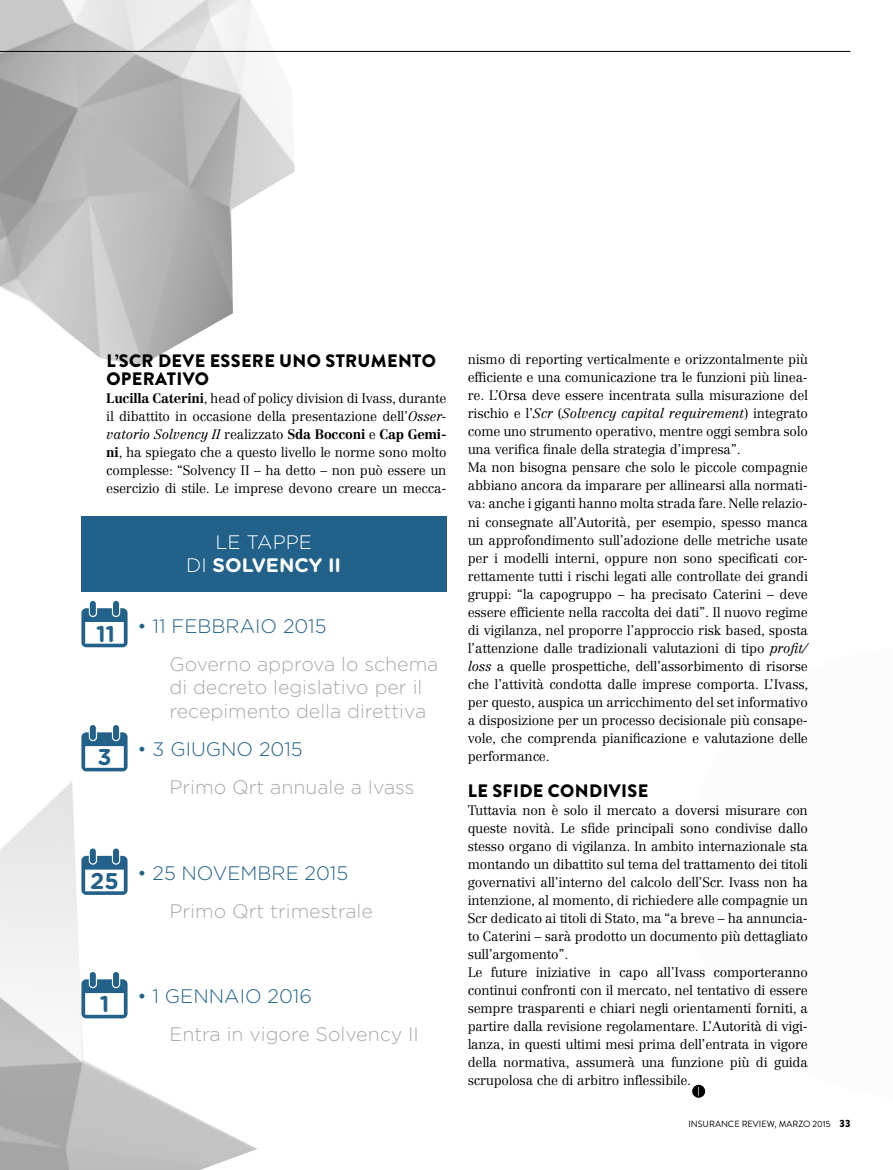
<style>
.page{position:relative;width:893px;height:1170px;background:#fff}
.page>*{position:absolute;margin:0;border:0;box-sizing:border-box;transform-origin:0 0}
.t1{font:700 22.8px "Gotham Rounded";color:#22628a}
.t2{font:300 19.5px/23.4px "Gotham Rounded";color:#a7a9ac}
.t3{font:300 19.5px "Gotham Rounded";color:#22628a}
.t4{font:700 19.5px/23.4px "Gotham Rounded";color:#fff;text-align:center}
.t5{font:900 18px/18px "Brandon Grotesque";letter-spacing:.02em;color:#000}
.t6{font:300 13.5px/18px "Centennial LT Std";letter-spacing:-.015em;color:#000}
.t7{font:9px "Brandon Grotesque";color:#000}
.s1{font-weight:700}
.s2{font-style:italic}
.s3{font-weight:300}
.s4{font-weight:900;font-size:10.5px}
</style>
<div class="page">
<img style="left:0;top:781px;width:257px;height:388px">
<img style="left:0;top:0;width:295px;height:366px">
<hr style="left:0;top:51px;width:850px;height:1px;background:#000">
<svg style="left:692px;top:1084px;width:13px;height:13px"></svg>
<div style="left:81px;top:515px;width:366px;height:76px;background:#22628a"></div>
<div style="left:90px;top:601px;width:6px;height:14px;background:#22628a;border-radius:3px"></div>
<div style="left:113px;top:601px;width:6px;height:14px;background:#22628a;border-radius:3px"></div>
<svg style="left:81px;top:608px;width:47px;height:39px"></svg>
<div style="left:90px;top:725px;width:6px;height:15px;background:#22628a;border-radius:3px"></div>
<div style="left:113px;top:725px;width:6px;height:15px;background:#22628a;border-radius:3px"></div>
<svg style="left:81px;top:732px;width:47px;height:39px"></svg>
<div style="left:90px;top:848px;width:6px;height:15px;background:#22628a;border-radius:3px"></div>
<div style="left:113px;top:848px;width:6px;height:15px;background:#22628a;border-radius:3px"></div>
<svg style="left:81px;top:855px;width:47px;height:39px"></svg>
<div style="left:90px;top:971px;width:6px;height:15px;background:#22628a;border-radius:3px"></div>
<div style="left:113px;top:971px;width:6px;height:15px;background:#22628a;border-radius:3px"></div>
<svg style="left:81px;top:979px;width:47px;height:39px"></svg>
<h3 class="t5" style="left:106px;top:352px;width:331px">L’SCR DEVE ESSERE UNO STRUMENTO<br>OPERATIVO</h3>
<p class="t6" style="left:106px;top:389px;width:342px;text-align:justify"><span class="s1">Lucilla Caterini</span>, head of policy division di Ivass, durante il dibattito in occasione della presentazione dell’<span class="s2">Osser&shy;vatorio Solvency II</span> realizzato <span class="s1">Sda Bocconi</span> e <span class="s1">Cap Gemi&shy;ni</span>, ha spiegato che a questo livello le norme sono molto complesse: “Solvency II – ha detto – non può essere un esercizio di stile. Le imprese devono creare un mecca-</p>
<h1 class="t1" style="left:96px;top:617px;width:21px">11</h1>
<h1 class="t1" style="left:97px;top:740px;width:16px">3</h1>
<h2 class="t4" style="left:186px;top:529px;width:157px"><span class="s3">LE TAPPE<br>DI</span> SOLVENCY II</h2>
<h2 class="t3" style="left:138px;top:612px;width:191px">• 11 FEBBRAIO 2015</h2>
<h2 class="t2" style="left:169px;top:651px;width:271px">Governo approva lo schema di decreto legislativo per il recepimento della direttiva</h2>
<h2 class="t3" style="left:138px;top:736px;width:167px">• 3 GIUGNO 2015</h2>
<h2 class="t2" style="left:169px;top:774px;width:246px">Primo Qrt annuale a Ivass</h2>
<h1 class="t1" style="left:90px;top:863px;width:30px">25</h1>
<h2 class="t3" style="left:138px;top:859px;width:212px">• 25 NOVEMBRE 2015</h2>
<h2 class="t2" style="left:169px;top:898px;width:205px">Primo Qrt trimestrale</h2>
<h1 class="t1" style="left:100px;top:987px;width:11px">1</h1>
<h2 class="t3" style="left:138px;top:982px;width:176px">• 1 GENNAIO 2016</h2>
<h2 class="t2" style="left:169px;top:1021px;width:251px">Entra in vigore Solvency II</h2>
<p class="t6" style="left:468px;top:351px;width:342px">nismo di reporting verticalmente e orizzontalmente più efficiente e una comunicazione tra le funzioni più linea&shy;re. L’Orsa deve essere incentrata sulla misurazione del rischio e l’<span class="s2">Scr</span> (<span class="s2">Solvency capital requirement</span>) integrato come uno strumento operativo, mentre oggi sembra solo una verifica finale della strategia d’impresa”.<br>Ma non bisogna pensare che solo le piccole compagnie abbiano ancora da imparare per allinearsi alla normati&shy;va: anche i giganti hanno molta strada fare. Nelle relazio&shy;ni consegnate all’Autorità, per esempio, spesso manca un approfondimento sull’adozione delle metriche usate per i modelli interni, oppure non sono specificati cor&shy;rettamente tutti i rischi legati alle controllate dei grandi gruppi: “la capogruppo – ha precisato Caterini – deve essere efficiente nella raccolta dei dati”. Il nuovo regime di vigilanza, nel proporre l’approccio risk based, sposta l’attenzione dalle tradizionali valutazioni di tipo <span class="s2">profit/ loss</span> a quelle prospettiche, dell’assorbimento di risorse che l’attività condotta dalle imprese comporta. L’Ivass, per questo, auspica un arricchimento del set informativo a disposizione per un processo decisionale più consape&shy;vole, che comprenda pianificazione e valutazione delle performance.</p>
<h3 class="t5" style="left:468px;top:781px;width:182px">LE SFIDE CONDIVISE</h3>
<p class="t6" style="left:468px;top:801px;width:342px">Tuttavia non è solo il mercato a doversi misurare con queste novità. Le sfide principali sono condivise dallo stesso organo di vigilanza. In ambito internazionale sta montando un dibattito sul tema del trattamento dei titoli governativi all’interno del calcolo dell’Scr. Ivass non ha intenzione, al momento, di richiedere alle compagnie un Scr dedicato ai titoli di Stato, ma “a breve – ha annuncia&shy;to Caterini – sarà prodotto un documento più dettagliato sull’argomento”.<br>Le future iniziative in capo all’Ivass comporteranno continui confronti con il mercato, nel tentativo di essere sempre trasparenti e chiari negli orientamenti forniti, a partire dalla revisione regolamentare. L’Autorità di vigi&shy;lanza, in questi ultimi mesi prima dell’entrata in vigore della normativa, assumerà una funzione più di guida scrupolosa che di arbitro inflessibile.</p>
<p class="t7" style="left:688px;top:1117px;width:164px">INSURANCE REVIEW, MARZO 2015 <span class="s4">33</span></p>
</div>
